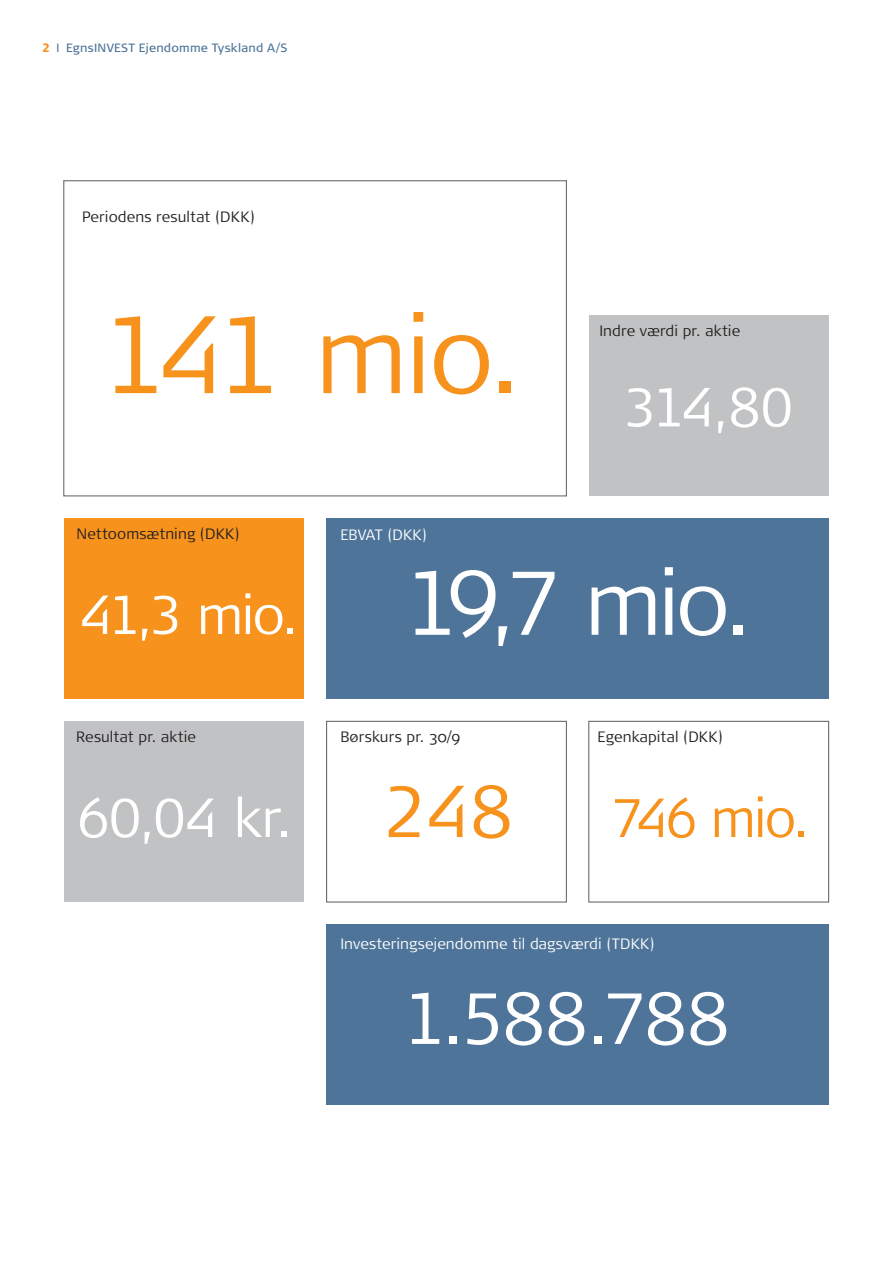
<style>
.page{position:relative;width:893px;height:1263px;background:#fff}
.page>*{position:absolute;margin:0;border:0;box-sizing:border-box;transform-origin:0 0}
.Nøgletal_store{font:300 108px "Signa Column";letter-spacing:-.05em;color:#f7931d}
.Nøgletal_store-2{font:300 90px "Signa Column";color:#fff}
.Afsnit_niveau_4{font:300 72px "Signa Column";letter-spacing:-.025em;color:#fff}
.Nøgletal_store-3{font:300 72px "Signa Column";color:#f7931d}
.Nøgletal_store-4{font:300 54px "Signa Column";letter-spacing:-.025em;color:#fff}
.Nøgletal_store-5{font:300 54px "Signa Column";letter-spacing:-.05em;color:#f7931d}
.Afsnit_niveau_4-2{font:300 54px "Signa Column";color:#fff}
.Afsnit_niveau_4-3{font:300 15px "Signa Normal";letter-spacing:.005em;color:#231f20}
.Afsnit_niveau_4-4{font:300 15px "Signa Normal";letter-spacing:.005em;color:#fff}
.t1{font:12px "Signa Normal";letter-spacing:.02em;color:#4e7499;scale:.9 1}
.s1{font-family:"Signa Column";font-weight:900;color:#f7931d}
</style>
<div class="page">
<div style="left:63px;top:180px;width:504px;height:316px;background:#fff;border:1px solid #6c6d70"></div>
<div style="left:589px;top:315px;width:240px;height:181px;background:#c1c2c4"></div>
<div style="left:64px;top:518px;width:240px;height:181px;background:#f7931d"></div>
<div style="left:327px;top:518px;width:502px;height:181px;background:#4e7499"></div>
<div style="left:64px;top:721px;width:240px;height:181px;background:#c1c2c4"></div>
<div style="left:326px;top:721px;width:241px;height:181px;background:#fff;border:1px solid #6c6d70"></div>
<div style="left:588px;top:721px;width:241px;height:181px;background:#fff;border:1px solid #6c6d70"></div>
<div style="left:327px;top:924px;width:502px;height:181px;background:#4e7499"></div>
<p class="t1" style="left:43px;top:41px;width:273px"><span class="s1">2</span> I EgnsINVEST Ejendomme Tyskland A/S</p>
<p class="Afsnit_niveau_4-3" style="left:82px;top:208px;width:174px">Periodens resultat (DKK)</p>
<p class="Nøgletal_store" style="left:101px;top:294px;width:422px">141 mio.</p>
<p class="Afsnit_niveau_4-3" style="left:599px;top:323px;width:142px">Indre værdi pr. aktie</p>
<p class="Afsnit_niveau_4-2" style="left:624px;top:377px;width:170px">314,80</p>
<p class="Afsnit_niveau_4-3" style="left:77px;top:526px;width:165px">Nettoomsætning (DKK)</p>
<p class="Nøgletal_store-4" style="left:80px;top:585px;width:220px">41,3 mio.</p>
<p class="Afsnit_niveau_4-4" style="left:340px;top:527px;width:88px">EBVAT (DKK)</p>
<p class="Nøgletal_store-2" style="left:404px;top:552px;width:349px">19,7 mio.</p>
<p class="Afsnit_niveau_4-3" style="left:76px;top:729px;width:121px">Resultat pr. aktie</p>
<p class="Nøgletal_store-4" style="left:77px;top:788px;width:217px">60,04 kr.</p>
<p class="Afsnit_niveau_4-3" style="left:340px;top:729px;width:122px">Børskurs pr. 30/9</p>
<p class="Nøgletal_store-3" style="left:383px;top:771px;width:132px">248</p>
<p class="Afsnit_niveau_4-3" style="left:598px;top:729px;width:127px">Egenkapital (DKK)</p>
<p class="Nøgletal_store-5" style="left:611px;top:788px;width:199px">746 mio.</p>
<p class="Afsnit_niveau_4-4" style="left:340px;top:936px;width:316px">Investeringsejendomme til dagsværdi (TDKK)</p>
<p class="Afsnit_niveau_4" style="left:403px;top:978px;width:329px">1.588.788</p>
</div>
